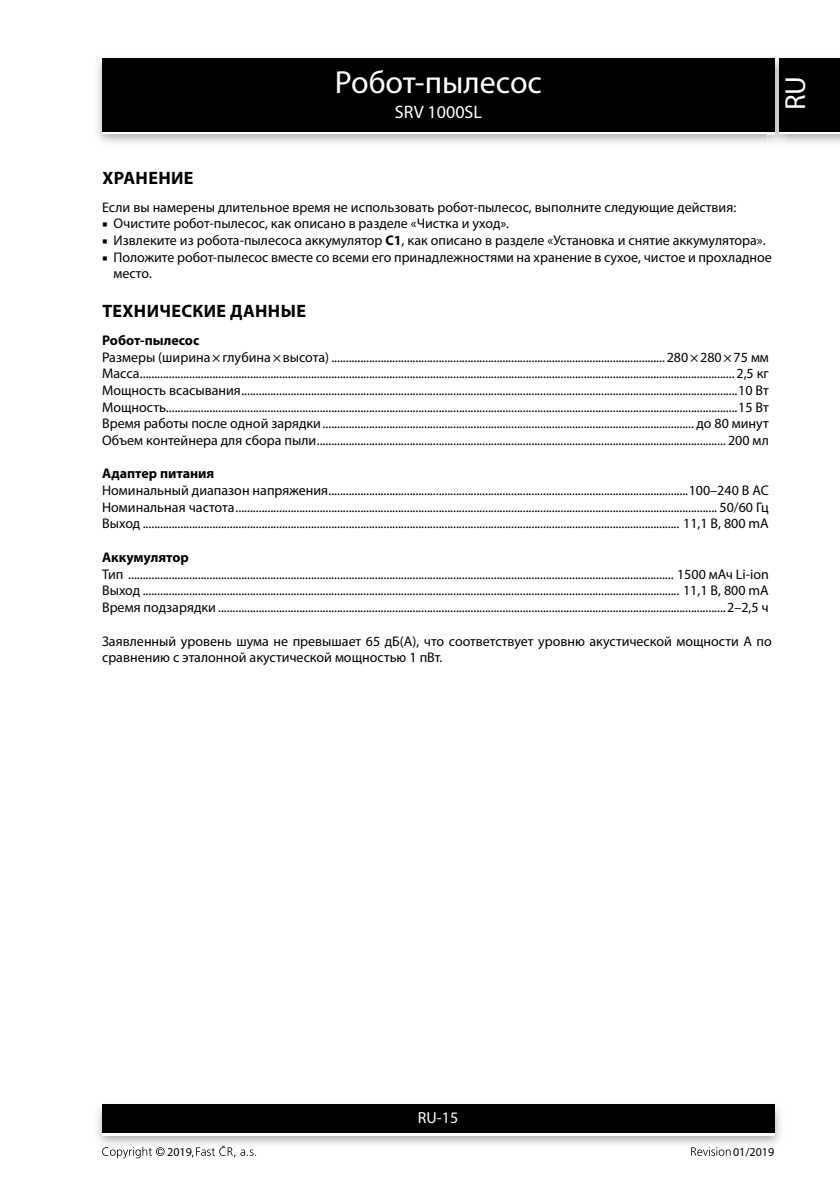
<style>
.page{position:relative;width:840px;height:1191px;background:#fff}
.page>*{position:absolute;margin:0;border:0;box-sizing:border-box;transform-origin:0 0}
.t1{font:32px "Myriad Pro";color:#fff}
.t2{font:29px "Myriad Pro";color:#fff}
.t3{font:700 18px "Myriad Pro";letter-spacing:.02em;color:#000}
.t4{font:18px "Myriad Pro";color:#fff}
.t5{font:16px "Myriad Pro";color:#fff}
.t6{font:14px/16.6px "Myriad Pro";color:#000;text-align:justify}
.t7{font:700 14px "Myriad Pro";color:#000}
.t8{font:12px "Myriad Pro";color:#000}
.s1{font-family:"Minion Pro"}
.s2{font-weight:700}
</style>
<div class="page">
<div style="left:102px;top:61px;width:672px;height:73px;background:linear-gradient(to right,#000,#000)"></div>
<div style="left:102px;top:58px;width:672px;height:73px;background:#000"></div>
<img style="left:97px;top:1104px;width:684px;height:41px">
<div style="left:102px;top:1107px;width:672px;height:28px;background:linear-gradient(to right,#fff,#fff)"></div>
<div style="left:102px;top:1104px;width:672px;height:28px;background:#000"></div>
<img style="left:767px;top:56px;width:18px;height:89px">
<svg style="left:767px;top:131px;width:7px;height:3px"></svg>
<img style="left:767px;top:58px;width:7px;height:3px">
<img style="left:767px;top:61px;width:7px;height:70px">
<div style="left:778px;top:61px;width:61px;height:73px;background:linear-gradient(to right,#000,#000)"></div>
<div style="left:778px;top:58px;width:61px;height:73px;background:#000"></div>
<svg style="left:102px;top:1146px;width:63px;height:12px"></svg>
<svg style="left:192px;top:1145px;width:64px;height:12px"></svg>
<svg style="left:691px;top:1147px;width:39px;height:8px"></svg>
<h1 class="t1" style="left:335px;top:62px;width:208px">Робот-пылесос</h1>
<p class="t4" style="left:394px;top:101px;width:89px">SRV 1000SL</p>
<h2 class="t2" style="left:777px;top:110px;width:36px;rotate:-90deg">RU</h2>
<p class="t3" style="left:102px;top:166px;width:93px">ХРАНЕНИЕ</p>
<p class="t6" style="left:102px;top:199px;width:635px">Если вы намерены длительное время не использовать робот-пылесос, выполните следующие действия:</p>
<p class="t6" style="left:102px;top:215px;width:408px"><span class="s1">■</span> Очистите робот-пылесос, как описано в разделе «Чистка и уход».</p>
<p class="t6" style="left:102px;top:232px;width:664px"><span class="s1">■</span> Извлеките из робота-пылесоса аккумулятор <span class="s2">С1</span>, как описано в разделе «Установка и снятие аккумулятора».</p>
<p class="t6" style="left:113px;top:248px;width:659px;text-indent:-11px"><span class="s1">■</span> Положите робот-пылесос вместе со всеми его принадлежностями на хранение в сухое, чистое и прохладное место.</p>
<p class="t3" style="left:102px;top:299px;width:205px">ТЕХНИЧЕСКИЕ ДАННЫЕ</p>
<p class="t7" style="left:102px;top:331px;width:99px">Робот-пылесос</p>
<p class="t6" style="left:102px;top:348px;width:668px">Размеры (ширина×глубина×высота) ................................................................................................................... 280×280×75 мм Масса............................................................................................................................................................................................................. 2,5 кг Мощность всасывания...........................................................................................................................................................................10 Вт Мощность.....................................................................................................................................................................................................15 Вт Время работы после одной зарядки................................................................................................................................ до 80 минут Объем контейнера для сбора пыли............................................................................................................................................. 200 мл</p>
<p class="t7" style="left:102px;top:464px;width:114px">Адаптер питания</p>
<p class="t6" style="left:102px;top:482px;width:668px">Номинальный диапазон напряжения............................................................................................................................100–240 В АС Номинальная частота...................................................................................................................................................................... 50/60 Гц Выход ......................................................................................................................................................................................... 11,1 В, 800 mA</p>
<p class="t7" style="left:102px;top:548px;width:88px">Аккумулятор</p>
<p class="t6" style="left:102px;top:565px;width:668px">Тип ............................................................................................................................................................................................ 1500 мАч Li-ion Выход ......................................................................................................................................................................................... 11,1 В, 800 mA Время подзарядки ...............................................................................................................................................................................2–2,5 ч</p>
<p class="t6" style="left:102px;top:632px;width:671px">Заявленный уровень шума не превышает 65 дБ(А), что соответствует уровню акустической мощности А по сравнению с эталонной акустической мощностью 1 пВт.</p>
<p class="t5" style="left:417px;top:1108px;width:42px">RU-15</p>
<p class="t8" style="left:167px;top:1144px;width:26px">2019</p>
<p class="t8" style="left:732px;top:1144px;width:43px">01/2019</p>
</div>
